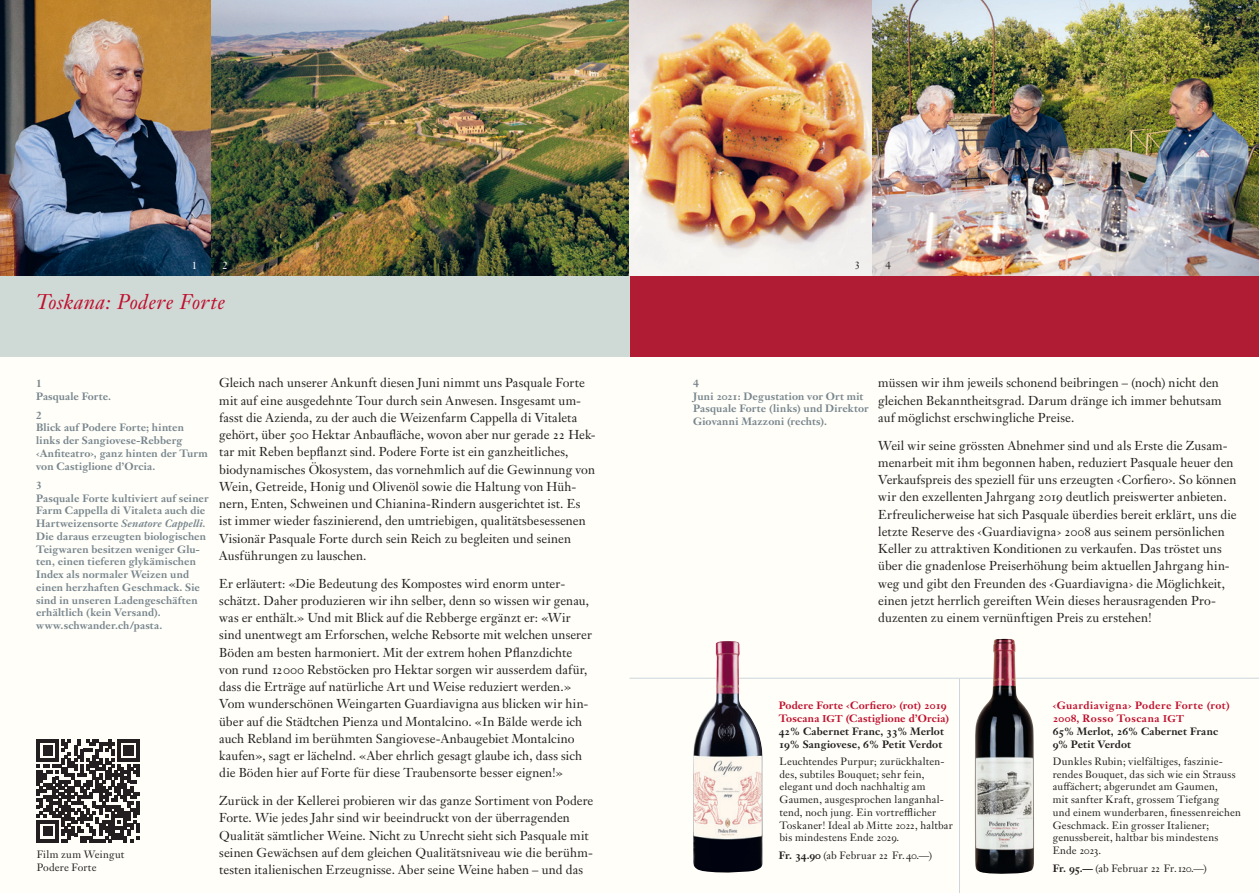
<style>
.page{position:relative;width:1259px;height:893px;background:#fff}
.page>*{position:absolute;margin:0;border:0;box-sizing:border-box;transform-origin:0 0}
.t1{font:italic 21px "Janson Text LT Pro";letter-spacing:.015em;color:#c00f2d}
.t2{font:12.75px/17.2px "Janson Text LT Pro";letter-spacing:.005em;color:#231f20}
.t3{font:10.5px/12.8px "Janson Text LT Pro";letter-spacing:.015em;color:#231f20}
.t4{font:700 10.5px/12.8px "Janson Text LT Pro";letter-spacing:.015em;color:#77858d}
.t5{font:700 10.5px/12.8px "Janson Text LT Pro";letter-spacing:.015em;color:#c00f2d}
.t6{font:700 10.5px/12.8px "Janson Text LT Pro";letter-spacing:.035em;color:#c00f2d}
.t7{font:10.5px "Janson Text LT Pro";color:#fff}
.s1{font-style:italic}
.s2{font-size:9.75px}
.s3{color:#231f20}
.s4{font-weight:700}
</style>
<div class="page">
<div style="left:629px;top:0;width:630px;height:893px;background:#fffef8"></div>
<div style="left:0;top:0;width:629px;height:893px;background:#fffef8"></div>
<hr style="left:629px;top:678px;width:630px;height:1px;background:#cbd6dd">
<img style="left:210px;top:0;width:419px;height:276px">
<img style="left:629px;top:0;width:244px;height:276px">
<img style="left:0;top:0;width:210px;height:276px">
<img style="left:873px;top:0;width:386px;height:276px">
<div style="left:629px;top:276px;width:630px;height:81px;background:#af1c34"></div>
<div style="left:0;top:276px;width:629px;height:81px;background:#cfdad6"></div>
<hr style="left:959px;top:679px;width:1px;height:214px;background:#cbd6dd">
<img style="left:974px;top:639px;width:60px;height:235px">
<img style="left:693px;top:641px;width:70px;height:232px">
<svg style="left:37px;top:740px;width:102px;height:102px"></svg>
<p class="t7" style="left:192px;top:258px;width:7px">1</p>
<p class="t7" style="left:222px;top:258px;width:7px">2</p>
<p class="t3" style="left:854px;top:259px;width:7px">3</p>
<p class="t3" style="left:885px;top:259px;width:7px">4</p>
<h1 class="t1" style="left:36px;top:289px;width:191px">Toskana: Podere Forte</h1>
<p class="t4" style="left:36px;top:377px;width:76px">1<br>Pasquale Forte.</p>
<p class="t4" style="left:36px;top:409px;width:173px">2<br>Blick auf Podere Forte; hinten links der Sangiovese-Rebberg ‹Anfiteatro›, ganz hinten der Turm von Castiglione d’Orcia.</p>
<p class="t4" style="left:36px;top:479px;width:174px">3<br>Pasquale Forte kultiviert auf seiner<br>Farm Cappella di Vitaleta auch die<br>Hartweizensorte <span class="s1">Senatore Cappelli.<br></span>Die daraus erzeugten biologischen<br>Teigwaren besitzen weniger Glu&shy;ten, einen tieferen glykämischen<br>Index als normaler Weizen und einen herzhaften Geschmack. Sie sind in unseren Ladengeschäften erhältlich (kein Versand). www.schwander.ch/pasta.</p>
<p class="t3" style="left:37px;top:848px;width:89px;line-height:13.5px">Film zum Weingut<br>Podere Forte</p>
<p class="t2" style="left:219px;top:374px;width:378px">Gleich nach unserer Ankunft diesen Juni nimmt uns Pasquale Forte mit auf eine ausgedehnte Tour durch sein Anwesen. Insgesamt um&shy;fasst die Azienda, zu der auch die Weizenfarm Cappella di Vitaleta gehört, über 500 Hektar Anbaufläche, wovon aber nur gerade 22 Hek&shy;tar mit Reben bepflanzt sind. Podere Forte ist ein ganzheitliches, biodynamisches Ökosystem, das vornehmlich auf die Gewinnung von Wein, Getreide, Honig und Olivenöl sowie die Haltung von Hüh&shy;nern, Enten, Schweinen und Chianina-Rindern ausgerichtet ist. Es ist immer wieder faszinierend, den umtriebigen, qualitätsbesessenen Visionär Pasquale Forte durch sein Reich zu begleiten und seinen Ausführungen zu lauschen.</p>
<p class="t2" style="left:219px;top:575px;width:374px">Er erläutert: «Die Bedeutung des Kompostes wird enorm unter&shy;schätzt. Daher produzieren wir ihn selber, denn so wissen wir genau, was er enthält.» Und mit Blick auf die Rebberge ergänzt er: «Wir sind unentwegt am Erforschen, welche Rebsorte mit welchen unserer Böden am besten harmoniert. Mit der extrem hohen Pflanzdichte von rund 12000 Rebstöcken pro Hektar sorgen wir ausserdem dafür, dass die Erträge auf natürliche Art und Weise reduziert werden.» Vom wunderschönen Weingarten Guardiavigna aus blicken wir hin&shy;über auf die Städtchen Pienza und Montalcino. «In Bälde werde ich auch Rebland im berühmten Sangiovese-Anbaugebiet Montalcino kaufen», sagt er lächelnd. «Aber ehrlich gesagt glaube ich, dass sich die Böden hier auf Forte für diese Traubensorte besser eignen!»</p>
<p class="t2" style="left:219px;top:792px;width:376px">Zurück in der Kellerei probieren wir das ganze Sortiment von Podere Forte. Wie jedes Jahr sind wir beeindruckt von der überragenden Qualität sämtlicher Weine. Nicht zu Unrecht sieht sich Pasquale mit seinen Gewächsen auf dem gleichen Qualitätsniveau wie die berühm&shy;testen italienischen Erzeugnisse. Aber seine Weine haben – und das</p>
<p class="t4" style="left:693px;top:377px;width:177px">4<br>Juni 2021: Degustation vor Ort mit<br>Pasquale Forte (links) und Direktor<br>Giovanni Mazzoni (rechts).</p>
<p class="t2" style="left:878px;top:374px;width:345px">müssen wir ihm jeweils schonend beibringen – (noch) nicht den gleichen Bekanntheitsgrad. Darum dränge ich immer behutsam auf möglichst erschwingliche Preise.</p>
<p class="t2" style="left:878px;top:437px;width:360px">Weil wir seine grössten Abnehmer sind und als Erste die Zusam&shy;menarbeit mit ihm begonnen haben, reduziert Pasquale heuer den Verkaufspreis des speziell für uns erzeugten ‹Corfiero›. So können wir den exzellenten Jahrgang 2019 deutlich preiswerter anbieten.<br>Erfreulicherweise hat sich Pasquale überdies bereit erklärt, uns die letzte Reserve des ‹Guardiavigna› 2008 aus seinem persönlichen Keller zu attraktiven Konditionen zu verkaufen. Das tröstet uns über die gnadenlose Preiserhöhung beim aktuellen Jahrgang hin&shy;weg und gibt den Freunden des ‹Guardiavigna› die Möglichkeit, einen jetzt herrlich gereiften Wein dieses herausragenden Pro&shy;duzenten zu einem vernünftigen Preis zu erstehen!</p>
<p class="t5" style="left:778px;top:699px;width:172px">Podere Forte ‹Corfiero› (rot) 2019<br>Toscana <span class="s2">IGT</span> (Castiglione d’Orcia)<br><span class="s3">42% Cabernet Franc, 33% Merlot 19% Sangiovese, 6% Petit Verdot</span></p>
<p class="t3" style="left:779px;top:755px;width:175px">Leuchtendes Purpur; zurückhalten&shy;des, subtiles Bouquet; sehr fein, elegant und doch nachhaltig am Gaumen, ausgesprochen langanhal&shy;tend, noch jung. Ein vortrefflicher Toskaner! Ideal ab Mitte 2022, haltbar bis mindestens Ende 2029.</p>
<p class="t3" style="left:778px;top:849px;width:155px"><span class="s4">Fr. 34.90</span> (ab Februar 22 Fr.40.—)</p>
<p class="t6" style="left:1052px;top:699px;width:179px">‹Guardiavigna› Podere Forte (rot)<br>2008, Rosso Toscana <span class="s2">IGT<br></span><span class="s3">65% Merlot, 26% Cabernet Franc<br>9% Petit Verdot</span></p>
<p class="t3" style="left:1052px;top:755px;width:190px">Dunkles Rubin; vielfältiges, faszinie&shy;rendes Bouquet, das sich wie ein Strauss auffächert; abgerundet am Gaumen,<br>mit sanfter Kraft, grossem Tiefgang<br>und einem wunderbaren, finessenreichen Geschmack. Ein grosser Italiener; genussbereit, haltbar bis mindestens Ende 2023.</p>
<p class="t3" style="left:1052px;top:862px;width:156px"><span class="s4">Fr. 95.—</span> (ab Februar 22 Fr.120.—)</p>
</div>
